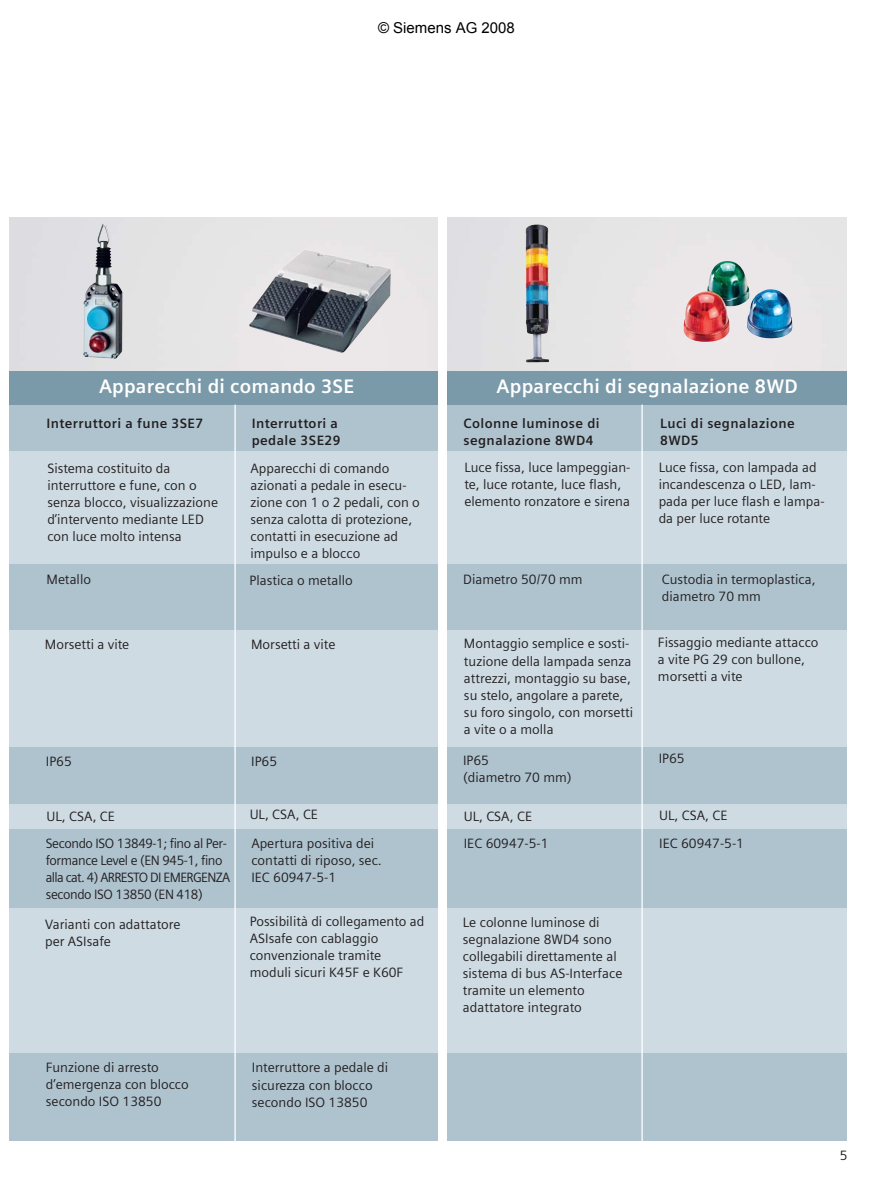
<style>
.page{position:relative;width:893px;height:1191px;background:#fff}
.page>*{position:absolute;margin:0;border:0;box-sizing:border-box;transform-origin:0 0}
.t1{font:700 19.5px "Siemens Sans";letter-spacing:.01em;color:#fff}
.t2{font:15px "Arial";color:#000}
.t3{font:13.5px/17px "Siemens Sans";color:#231f20}
.t4{font:13.5px/17px "Siemens Sans";letter-spacing:-.03em;color:#231f20}
.t5{font:700 13.5px/17px "Siemens Sans";letter-spacing:.03em;color:#231f20}
</style>
<div class="page">
<div style="left:0;top:217px;width:847px;height:923px;background:#afc3cf"></div>
<div style="left:0;top:452px;width:847px;height:112px;background:#cedbe3"></div>
<div style="left:0;top:908px;width:847px;height:144px;background:#cedbe3"></div>
<div style="left:0;top:630px;width:847px;height:116px;background:#cedbe3"></div>
<div style="left:0;top:804px;width:847px;height:25px;background:#cedbe3"></div>
<div style="left:0;top:370px;width:847px;height:34px;background:#7b9aa9"></div>
<div style="left:9px;top:217px;width:429px;height:153px;background:#e5e5e5"></div>
<div style="left:446px;top:217px;width:401px;height:153px;background:#e6e5e6"></div>
<img style="left:83px;top:224px;width:39px;height:135px">
<img style="left:525px;top:224px;width:24px;height:138px">
<img style="left:683px;top:261px;width:109px;height:81px">
<img style="left:249px;top:249px;width:142px;height:104px">
<div style="left:438px;top:190px;width:8px;height:970px;background:#fff"></div>
<div style="left:0;top:203px;width:9px;height:970px;background:#fff"></div>
<hr style="left:234px;top:404px;width:2px;height:743px;background:#fff">
<hr style="left:641px;top:404px;width:2px;height:742px;background:#fff">
<p class="t2" style="left:378px;top:18px;width:138px">© Siemens AG 2008</p>
<h1 class="t1" style="left:99px;top:378px;width:257px">Apparecchi di comando 3SE</h1>
<h1 class="t1" style="left:497px;top:378px;width:303px">Apparecchi di segnalazione 8WD</h1>
<p class="t5" style="left:252px;top:416px;width:90px">Interruttori a pedale 3SE29</p>
<p class="t5" style="left:463px;top:416px;width:138px">Colonne luminose di segnalazione 8WD4</p>
<p class="t5" style="left:660px;top:416px;width:136px">Luci di segnalazione<br>8WD5</p>
<p class="t3" style="left:47px;top:461px;width:172px">Sistema costituito da interruttore e fune, con o senza blocco, visualizzazione d’intervento mediante LED con luce molto intensa</p>
<p class="t3" style="left:47px;top:572px;width:46px">Metallo</p>
<p class="t5" style="left:47px;top:416px;width:158px">Interruttori a fune 3SE7</p>
<p class="t3" style="left:464px;top:460px;width:168px">Luce fissa, luce lampeggian&shy;te, luce rotante, luce flash, elemento ronzatore e sirena</p>
<p class="t3" style="left:659px;top:460px;width:167px">Luce fissa, con lampada ad incandescenza o LED, lam&shy;pada per luce flash e lampa&shy;da per luce rotante</p>
<p class="t3" style="left:250px;top:461px;width:171px">Apparecchi di comando azionati a pedale in esecu&shy;zione con 1 o 2 pedali, con o senza calotta di protezione, contatti in esecuzione ad impulso e a blocco</p>
<p class="t3" style="left:250px;top:572px;width:105px">Plastica o metallo</p>
<p class="t3" style="left:463px;top:572px;width:121px">Diametro 50/70 mm</p>
<p class="t3" style="left:662px;top:572px;width:155px">Custodia in termoplastica, diametro 70 mm</p>
<p class="t3" style="left:658px;top:635px;width:162px">Fissaggio mediante attacco a vite PG 29 con bullone, morsetti a vite</p>
<p class="t3" style="left:464px;top:636px;width:171px">Montaggio semplice e sosti&shy;tuzione della lampada senza attrezzi, montaggio su base, su stelo, angolare a parete, su foro singolo, con morsetti a vite o a molla</p>
<p class="t3" style="left:463px;top:752px;width:110px">IP65<br>(diametro 70 mm)</p>
<p class="t3" style="left:464px;top:809px;width:70px">UL, CSA, CE</p>
<p class="t3" style="left:45px;top:637px;width:86px">Morsetti a vite</p>
<p class="t3" style="left:251px;top:637px;width:86px">Morsetti a vite</p>
<p class="t3" style="left:659px;top:751px;width:27px">IP65</p>
<p class="t3" style="left:46px;top:753px;width:27px">IP65</p>
<p class="t3" style="left:251px;top:753px;width:27px">IP65</p>
<p class="t3" style="left:250px;top:807px;width:70px">UL, CSA, CE</p>
<p class="t3" style="left:659px;top:802px;width:86px;line-height:28px">UL, CSA, CE<br>IEC 60947-5-1</p>
<p class="t3" style="left:47px;top:809px;width:70px">UL, CSA, CE</p>
<p class="t4" style="left:46px;top:836px;width:186px">Secondo ISO 13849-1; fino al Per&shy;formance Level e (EN 945-1, fino alla cat. 4) ARRESTO DI EMERGENZA secondo ISO 13850 (EN 418)</p>
<p class="t3" style="left:251px;top:836px;width:124px">Apertura positiva dei</p>
<p class="t3" style="left:464px;top:836px;width:86px">IEC 60947-5-1</p>
<p class="t3" style="left:251px;top:853px;width:132px">contatti di riposo, sec.<br>IEC 60947-5-1</p>
<p class="t3" style="left:45px;top:917px;width:137px">Varianti con adattatore per ASIsafe</p>
<p class="t3" style="left:250px;top:914px;width:176px">Possibilità di collegamento ad<br>ASIsafe con cablaggio convenzionale tramite moduli sicuri K45F e K60F</p>
<p class="t3" style="left:463px;top:915px;width:161px">Le colonne luminose di segnalazione 8WD4 sono collegabili direttamente al sistema di bus AS-Interface tramite un elemento adattatore integrato</p>
<p class="t3" style="left:46px;top:1059px;width:144px">Funzione di arresto d’emergenza con blocco secondo ISO 13850</p>
<p class="t3" style="left:252px;top:1060px;width:138px">Interruttore a pedale di sicurezza con blocco secondo ISO 13850</p>
<p class="t3" style="left:840px;top:1147px;width:9px">5</p>
</div>
